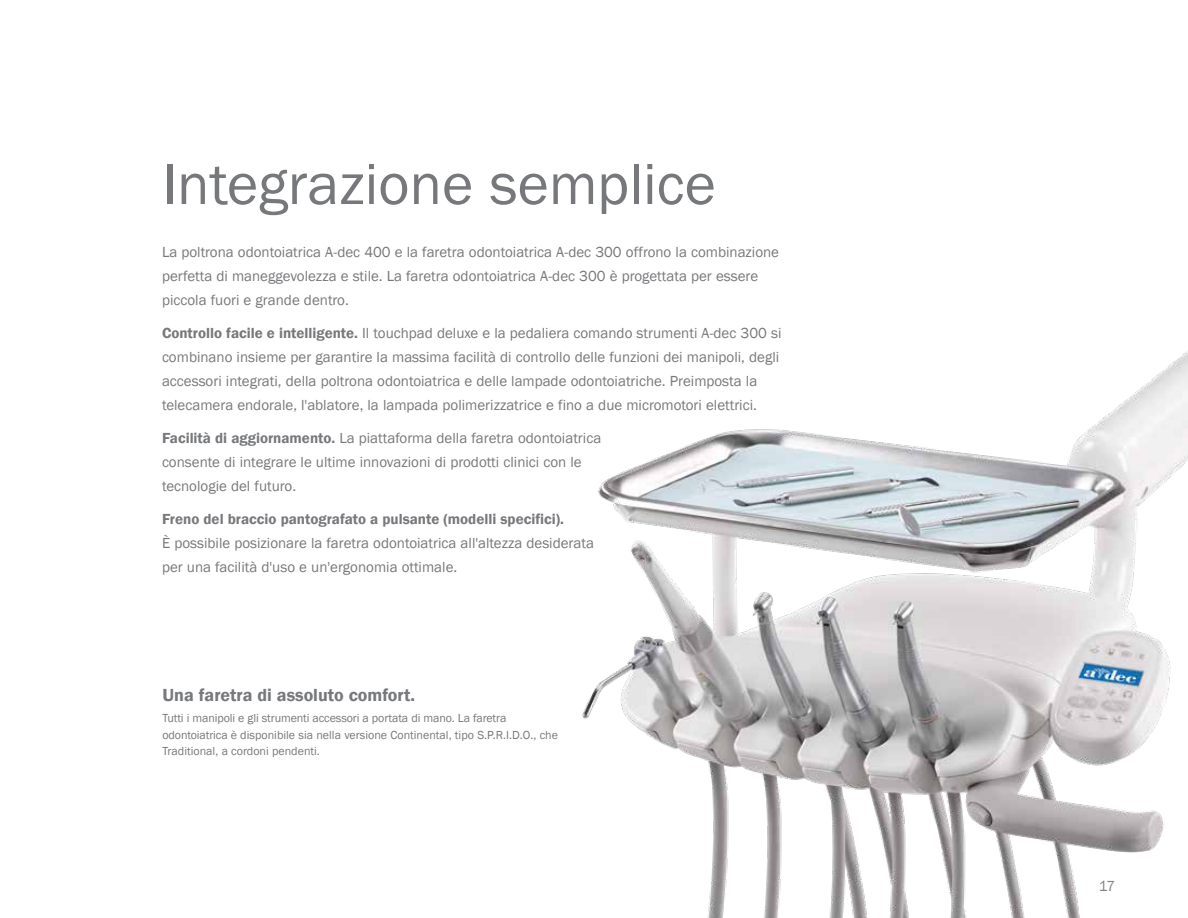
<style>
.page{position:relative;width:1188px;height:918px;background:#fff}
.page>*{position:absolute;margin:0;border:0;box-sizing:border-box;transform-origin:0 0}
.t1{font:60px "Franklin Gothic";color:#77787b}
.t2{font:600 18px "Franklin Gothic";color:#77787b}
.t3{font:15px/24px "Franklin Gothic";color:#77787b}
.t4{font:600 15px "Franklin Gothic";color:#77787b}
.t5{font:15px "Franklin Gothic";color:#808285}
.t6{font:12px/16.5px "Franklin Gothic";letter-spacing:-.01em;color:#77787b}
.s1{font-weight:600}
</style>
<div class="page">
<img style="left:582px;top:351px;width:606px;height:567px">
<h1 class="t1" style="left:162px;top:147px;width:555px">Integrazione semplice</h1>
<p class="t3" style="left:162px;top:240px;width:619px">La poltrona odontoiatrica A-dec 400 e la faretra odontoiatrica A-dec 300 offrono la combinazione perfetta di maneggevolezza e stile. La faretra odontoiatrica A-dec 300 è progettata per essere piccola fuori e grande dentro.</p>
<p class="t3" style="left:162px;top:321px;width:621px"><span class="s1">Controllo facile e intelligente.</span> Il touchpad deluxe e la pedaliera comando strumenti A-dec 300 si combinano insieme per garantire la massima facilità di controllo delle funzioni dei manipoli, degli accessori integrati, della poltrona odontoiatrica e delle lampade odontoiatriche. Preimposta la telecamera endorale, l'ablatore, la lampada polimerizzatrice e fino a due micromotori elettrici.</p>
<p class="t3" style="left:162px;top:426px;width:441px"><span class="s1">Facilità di aggiornamento.</span> La piattaforma della faretra odontoiatrica consente di integrare le ultime innovazioni di prodotti clinici con le tecnologie del futuro.</p>
<p class="t4" style="left:162px;top:509px;width:404px">Freno del braccio pantografato a pulsante (modelli specifici).</p>
<p class="t3" style="left:162px;top:531px;width:434px">È possibile posizionare la faretra odontoiatrica all'altezza desiderata per una facilità d'uso e un'ergonomia ottimale.</p>
<p class="t2" style="left:163px;top:684px;width:254px">Una faretra di assoluto comfort.</p>
<p class="t6" style="left:163px;top:710px;width:397px">Tutti i manipoli e gli strumenti accessori a portata di mano. La faretra odontoiatrica è disponibile sia nella versione Continental, tipo S.P.R.I.D.O., che<br>Traditional, a cordoni pendenti.</p>
<p class="t5" style="left:1099px;top:877px;width:18px">17</p>
</div>
